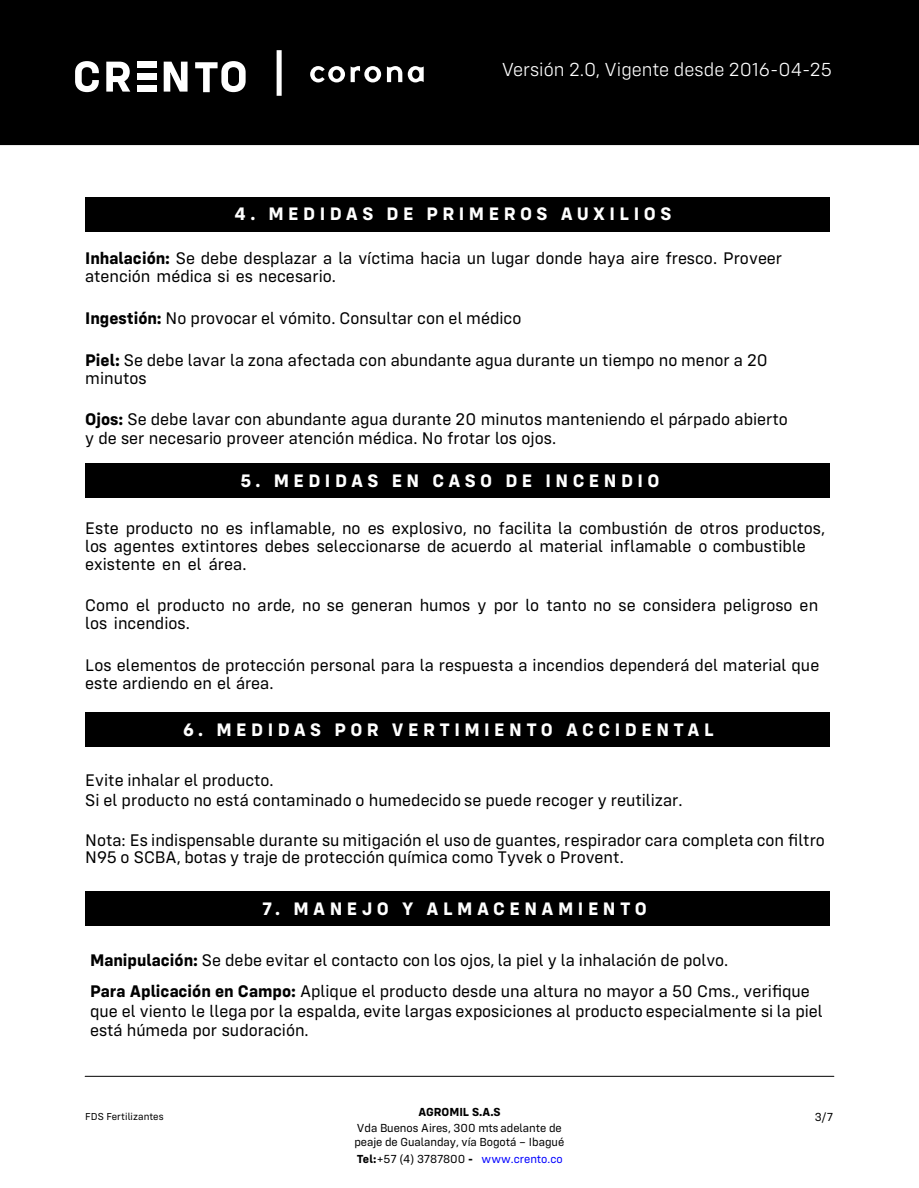
<style>
.page{position:relative;width:919px;height:1188px;background:#fff}
.page>*{position:absolute;margin:0;border:0;box-sizing:border-box;transform-origin:0 0}
.t1{font:300 19.5px "Config";color:#fff}
.t2{font:700 18.75px "Config";letter-spacing:.24em;color:#fff}
.t3{font:17.4px/18px "Config";color:#000}
.t4{font:12px/14.5px "Config";letter-spacing:-.005em;color:#000}
.t5{font:700 12px "Config";letter-spacing:-.005em;color:#000}
.t6{font:10.5px "Config";letter-spacing:.005em;color:#000}
.s1{font-weight:700}
.s2{color:#00f}
</style>
<div class="page">
<div style="left:0;top:0;width:918px;height:146px;background:#000"></div>
<div style="left:85px;top:197px;width:744px;height:35px;background:#000"></div>
<div style="left:85px;top:463px;width:744px;height:35px;background:#000"></div>
<div style="left:85px;top:891px;width:744px;height:35px;background:#000"></div>
<div style="left:85px;top:713px;width:744px;height:34px;background:#000"></div>
<hr style="left:85px;top:1076px;width:749px;height:1px;background:#000">
<div style="left:276px;top:50px;width:6px;height:46px;background:#fff"></div>
<svg style="left:106px;top:62px;width:24px;height:30px"></svg>
<svg style="left:164px;top:62px;width:23px;height:30px"></svg>
<svg style="left:195px;top:61px;width:50px;height:31px"></svg>
<div style="left:137px;top:61px;width:19px;height:7px;background:#fff"></div>
<div style="left:137px;top:86px;width:19px;height:6px;background:#fff"></div>
<div style="left:137px;top:73px;width:19px;height:6px;background:#fff"></div>
<svg style="left:75px;top:61px;width:24px;height:31px"></svg>
<svg style="left:387px;top:66px;width:15px;height:16px"></svg>
<svg style="left:408px;top:66px;width:15px;height:16px"></svg>
<svg style="left:310px;top:66px;width:71px;height:16px"></svg>
<p class="t1" style="left:502px;top:61px;width:331px">Versión 2.0, Vigente desde 2016-04-25</p>
<p class="t2" style="left:234px;top:206px;width:438px">4. MEDIDAS DE PRIMEROS AUXILIOS</p>
<p class="t3" style="left:85px;top:250px;width:698px"><span class="s1">Inhalación:</span> Se debe desplazar a la víctima hacia un lugar donde haya aire fresco. Proveer atención médica si es necesario.</p>
<p class="t3" style="left:85px;top:310px;width:438px"><span class="s1">Ingestión:</span> No provocar el vómito. Consultar con el médico</p>
<p class="t3" style="left:85px;top:352px;width:684px"><span class="s1">Piel:</span> Se debe lavar la zona afectada con abundante agua durante un tiempo no menor a 20 minutos</p>
<p class="t3" style="left:85px;top:412px;width:704px"><span class="s1">Ojos:</span> Se debe lavar con abundante agua durante 20 minutos manteniendo el párpado abierto y de ser necesario proveer atención médica. No frotar los ojos.</p>
<p class="t2" style="left:240px;top:473px;width:421px">5. MEDIDAS EN CASO DE INCENDIO</p>
<p class="t3" style="left:85px;top:520px;width:741px">Este producto no es inflamable, no es explosivo, no facilita la combustión de otros productos, los agentes extintores debes seleccionarse de acuerdo al material inflamable o combustible existente en el área.</p>
<p class="t3" style="left:85px;top:598px;width:734px">Como el producto no arde, no se generan humos y por lo tanto no se considera peligroso en los incendios.</p>
<p class="t3" style="left:85px;top:658px;width:735px">Los elementos de protección personal para la respuesta a incendios dependerá del material que este ardiendo en el área.</p>
<p class="t2" style="left:183px;top:722px;width:532px">6. MEDIDAS POR VERTIMIENTO ACCIDENTAL</p>
<p class="t3" style="left:85px;top:771px;width:599px;line-height:20.1px">Evite inhalar el producto.<br>Si el producto no está contaminado o humedecido se puede recoger y reutilizar.</p>
<p class="t3" style="left:85px;top:833px;width:741px;line-height:16.5px">Nota: Es indispensable durante su mitigación el uso de guantes, respirador cara completa con filtro<br>N95 o SCBA, botas y traje de protección química como Tyvek o Provent.</p>
<p class="t2" style="left:262px;top:900px;width:386px">7. MANEJO Y ALMACENAMIENTO</p>
<p class="t3" style="left:90px;top:945px;width:721px;line-height:31.5px"><span class="s1">Manipulación:</span> Se debe evitar el contacto con los ojos, la piel y la inhalación de polvo.<br><span class="s1">Para Aplicación en Campo:</span> Aplique el producto desde una altura no mayor a 50 Cms., verifique</p>
<p class="t3" style="left:90px;top:1002px;width:734px;line-height:19.5px">que el viento le llega por la espalda, evite largas exposiciones al producto especialmente si la piel está húmeda por sudoración.</p>
<p class="t6" style="left:85px;top:1112px;width:80px">FDS Fertilizantes</p>
<p class="t5" style="left:418px;top:1106px;width:84px">AGROMIL S.A.S</p>
<p class="t4" style="left:357px;top:1152px;width:207px"><span class="s1">Tel:</span>+57 (4) 3787800 <span class="s1">-</span> <span class="s2">www.crento.co</span></p>
<p class="t4" style="left:354px;top:1121px;width:211px">Vda Buenos Aires, 300 mts adelante de peaje de Gualanday, vía Bogotá – Ibagué</p>
<p class="t4" style="left:814px;top:1111px;width:20px">3/7</p>
</div>
